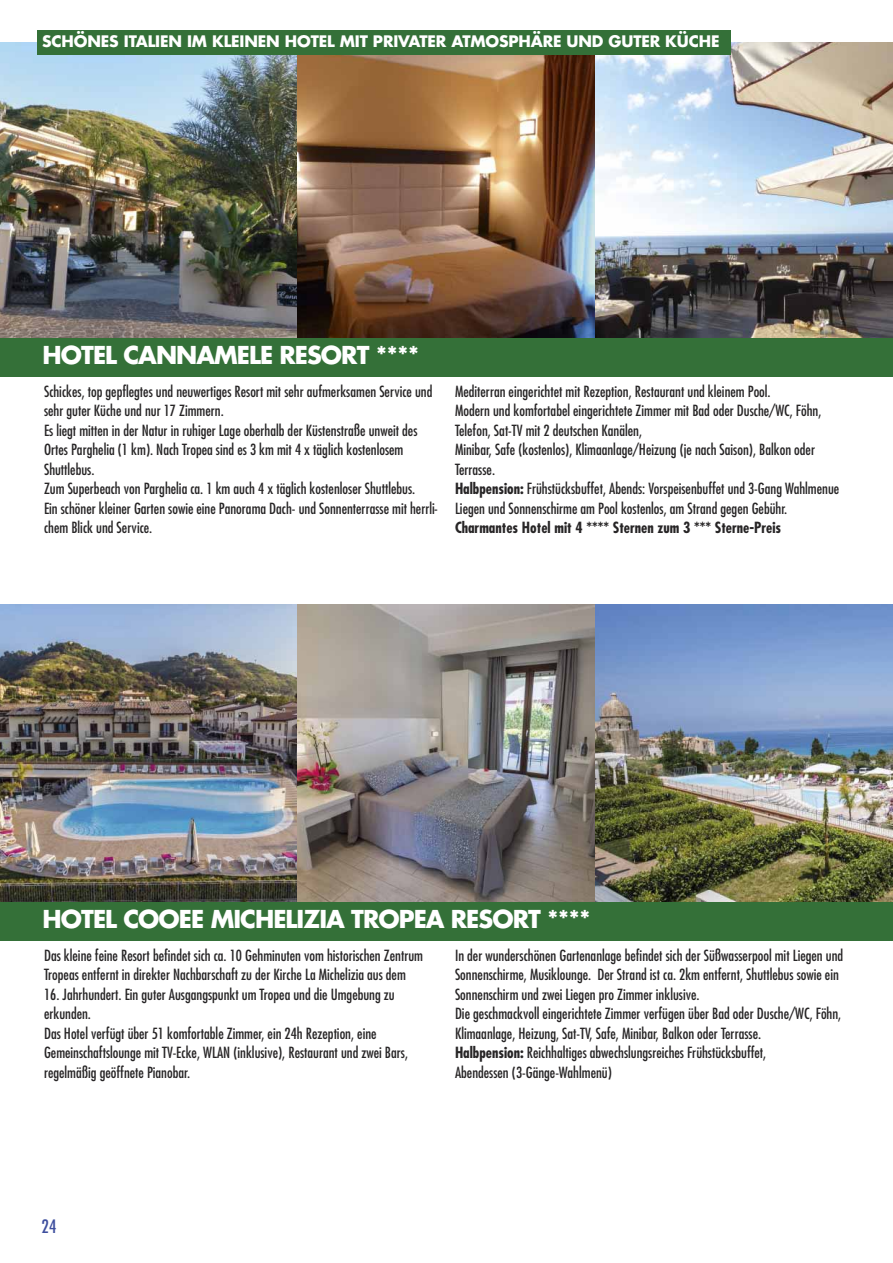
<style>
.page{position:relative;width:893px;height:1263px;background:#fff}
.page>*{position:absolute;margin:0;border:0;box-sizing:border-box;transform-origin:0 0}
.t1{font:700 24px "Futura";letter-spacing:-.04em;color:#fff}
.t2{font:condensed 18px "Futura";color:#3e4f9e}
.t3{font:700 15.45px "Futura";letter-spacing:-.01em;color:#fff}
.t4{font:condensed 15px/19.5px "Futura";color:#272526}
.t5{font:700 condensed 15px "Futura";color:#272526}
.s1{font-weight:700}
</style>
<div class="page">
<img style="left:0;top:43px;width:893px;height:295px">
<div style="left:0;top:338px;width:893px;height:38px;background:#347038"></div>
<img style="left:0;top:604px;width:893px;height:298px">
<div style="left:0;top:902px;width:893px;height:38px;background:#347038"></div>
<div style="left:37px;top:30px;width:693px;height:24px;background:#347038"></div>
<p class="t3" style="left:42px;top:34px;width:679px">SCHÖNES ITALIEN IM KLEINEN HOTEL MIT PRIVATER ATMOSPHÄRE UND GUTER KÜCHE</p>
<p class="t1" style="left:43px;top:344px;width:378px">HOTEL CANNAMELE RESORT ****</p>
<p class="t4" style="left:44px;top:383px;width:390px">Schickes, top gepflegtes und neuwertiges Resort mit sehr aufmerksamen Service und sehr guter Küche und nur 17 Zimmern.</p>
<p class="t4" style="left:44px;top:422px;width:375px">Es liegt mitten in der Natur in ruhiger Lage oberhalb der Küstenstraße unweit des<br>Ortes Parghelia (1 km). Nach Tropea sind es 3 km mit 4 x täglich kostenlosem<br>Shuttlebus.</p>
<p class="t4" style="left:44px;top:480px;width:373px">Zum Superbeach von Parghelia ca. 1 km auch 4 x täglich kostenloser Shuttlebus.</p>
<p class="t4" style="left:44px;top:500px;width:395px">Ein schöner kleiner Garten sowie eine Panorama Dach- und Sonnenterrasse mit herrli&shy;chem Blick und Service.</p>
<p class="t4" style="left:455px;top:383px;width:317px">Mediterran eingerichtet mit Rezeption, Restaurant und kleinem Pool.</p>
<p class="t4" style="left:455px;top:402px;width:368px">Modern und komfortabel eingerichtete Zimmer mit Bad oder Dusche/WC, Föhn, Telefon, Sat-TV mit 2 deutschen Kanälen,<br>Minibar, Safe (kostenlos), Klimaanlage/Heizung (je nach Saison), Balkon oder Terrasse.</p>
<p class="t4" style="left:455px;top:480px;width:386px"><span class="s1">Halbpension:</span> Frühstücksbuffet, Abends: Vorspeisenbuffet und 3-Gang Wahlmenue<br>Liegen und Sonnenschirme am Pool kostenlos, am Strand gegen Gebühr.</p>
<p class="t5" style="left:455px;top:521px;width:328px">Charmantes Hotel mit 4 **** Sternen zum 3 *** Sterne-Preis</p>
<p class="t1" style="left:43px;top:908px;width:550px">HOTEL COOEE MICHELIZIA TROPEA RESORT ****</p>
<p class="t4" style="left:44px;top:946px;width:380px">Das kleine feine Resort befindet sich ca. 10 Gehminuten vom historischen Zentrum<br>Tropeas entfernt in direkter Nachbarschaft zu der Kirche La Michelizia aus dem</p>
<p class="t4" style="left:44px;top:985px;width:352px">16. Jahrhundert. Ein guter Ausgangspunkt um Tropea und die Umgebung zu erkunden.</p>
<p class="t4" style="left:44px;top:1024px;width:366px">Das Hotel verfügt über 51 komfortable Zimmer, ein 24h Rezeption, eine<br>Gemeinschaftslounge mit TV-Ecke, WLAN (inklusive), Restaurant und zwei Bars, regelmäßig geöffnete Pianobar.</p>
<p class="t4" style="left:455px;top:946px;width:390px">In der wunderschönen Gartenanlage befindet sich der Süßwasserpool mit Liegen und<br>Sonnenschirme, Musiklounge. Der Strand ist ca. 2km entfernt, Shuttlebus sowie ein<br>Sonnenschirm und zwei Liegen pro Zimmer inklusive.</p>
<p class="t4" style="left:455px;top:1005px;width:388px">Die geschmackvoll eingerichtete Zimmer verfügen über Bad oder Dusche/WC, Föhn,<br>Klimaanlage, Heizung, Sat-TV, Safe, Minibar, Balkon oder Terrasse.</p>
<p class="t4" style="left:455px;top:1044px;width:313px"><span class="s1">Halbpension:</span> Reichhaltiges abwechslungsreiches Frühstücksbuffet,<br>Abendessen (3-Gänge-Wahlmenü)</p>
<p class="t2" style="left:42px;top:1218px;width:16px">24</p>
</div>
